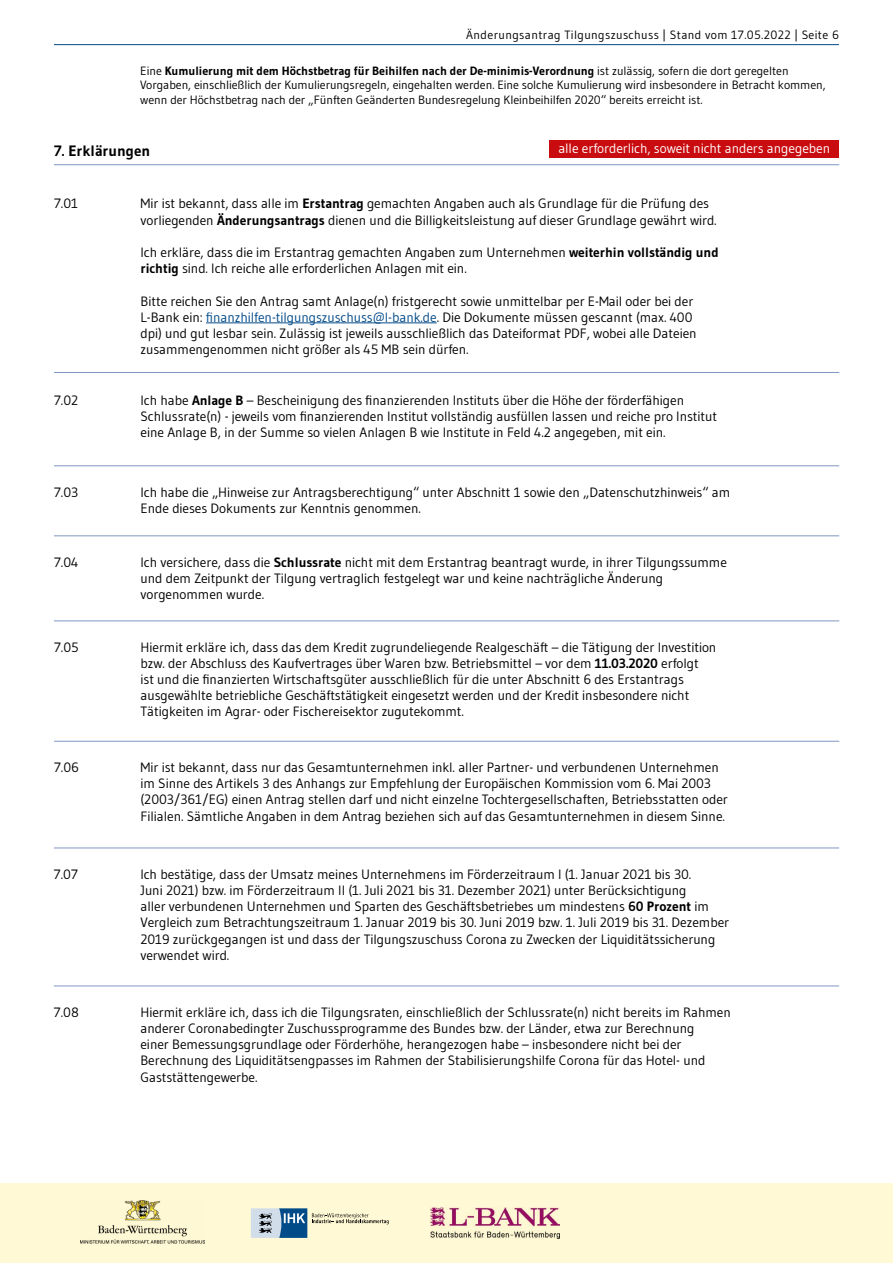
<style>
.page{position:relative;width:893px;height:1263px;background:#fff}
.page>*{position:absolute;margin:0;border:0;box-sizing:border-box;transform-origin:0 0}
.t1{font:700 15px "Gudea";color:#000}
.t2{font:13.5px/16.2px "Gudea";letter-spacing:-.005em;color:#000}
.t3{font:13.5px "Gudea";letter-spacing:-.005em;color:#fff}
.t4{font:12px/14.4px "Gudea";letter-spacing:-.005em;color:#000}
.t5{font:12px "Gudea";letter-spacing:.03em;color:#000}
.s1{font-weight:700}
.s2{color:#034b89}
</style>
<div class="page">
<div style="left:0;top:1183px;width:893px;height:80px;background:#fff9d5"></div>
<hr style="left:54px;top:44px;width:785px;height:1px;background:#004b88">
<hr style="left:54px;top:164px;width:785px;height:1px;background:#7f97c2">
<hr style="left:54px;top:372px;width:785px;height:1px;background:#7f97c2">
<hr style="left:54px;top:465px;width:785px;height:1px;background:#7f97c2">
<hr style="left:54px;top:535px;width:785px;height:1px;background:#7f97c2">
<hr style="left:54px;top:620px;width:785px;height:1px;background:#7f97c2">
<hr style="left:54px;top:741px;width:785px;height:1px;background:#7f97c2">
<hr style="left:206px;top:322px;width:231px;height:1px;background:#034b89">
<div style="left:550px;top:140px;width:289px;height:17px;background:#c90c0f"></div>
<hr style="left:54px;top:847px;width:785px;height:1px;background:#7f97c2">
<hr style="left:54px;top:985px;width:785px;height:1px;background:#7f97c2">
<img style="left:430px;top:1208px;width:130px;height:30px">
<svg style="left:312px;top:1213px;width:77px;height:11px"></svg>
<div style="left:279px;top:1208px;width:28px;height:30px;background:#004b88"></div>
<svg style="left:251px;top:1208px;width:54px;height:30px"></svg>
<img style="left:81px;top:1200px;width:123px;height:43px">
<p class="t5" style="left:466px;top:28px;width:374px">Änderungsantrag Tilgungszuschuss | Stand vom 17.05.2022 | Seite 6</p>
<p class="t4" style="left:140px;top:63px;width:687px">Eine <span class="s1">Kumulierung mit dem Höchstbetrag für Beihilfen nach der De-minimis-Verordnung</span> ist zulässig, sofern die dort geregelten<br>Vorgaben, einschließlich der Kumulierungsregeln, eingehalten werden. Eine solche Kumulierung wird insbesondere in Betracht kommen, wenn der Höchstbetrag nach der „Fünften Geänderten Bundesregelung Kleinbeihilfen 2020“ bereits erreicht ist.</p>
<p class="t1" style="left:54px;top:142px;width:97px">7. Erklärungen</p>
<p class="t2" style="left:141px;top:195px;width:578px">Mir ist bekannt, dass alle im <span class="s1">Erstantrag</span> gemachten Angaben auch als Grundlage für die Prüfung des vorliegenden <span class="s1">Änderungsantrags</span> dienen und die Billigkeitsleistung auf dieser Grundlage gewährt wird.</p>
<p class="t2" style="left:141px;top:244px;width:580px">Ich erkläre, dass die im Erstantrag gemachten Angaben zum Unternehmen <span class="s1">weiterhin vollständig und richtig</span> sind. Ich reiche alle erforderlichen Anlagen mit ein.</p>
<p class="t2" style="left:141px;top:293px;width:558px">Bitte reichen Sie den Antrag samt Anlage(n) fristgerecht sowie unmittelbar per E-Mail oder bei der L-Bank ein: <span class="s2">finanzhilfen-tilgungszuschuss@l-bank.de</span>. Die Dokumente müssen gescannt (max. 400 dpi) und gut lesbar sein. Zulässig ist jeweils ausschließlich das Dateiformat PDF, wobei alle Dateien zusammengenommen nicht größer als 45 MB sein dürfen.</p>
<p class="t2" style="left:141px;top:392px;width:578px">Ich habe <span class="s1">Anlage B</span> – Bescheinigung des finanzierenden Instituts über die Höhe der förderfähigen<br>Schlussrate(n) - jeweils vom finanzierenden Institut vollständig ausfüllen lassen und reiche pro Institut eine Anlage B, in der Summe so vielen Anlagen B wie Institute in Feld 4.2 angegeben, mit ein.</p>
<p class="t3" style="left:558px;top:140px;width:273px">alle erforderlich, soweit nicht anders angegeben</p>
<p class="t2" style="left:54px;top:195px;width:26px">7.01</p>
<p class="t2" style="left:54px;top:392px;width:26px">7.02</p>
<p class="t2" style="left:54px;top:483px;width:26px">7.03</p>
<p class="t2" style="left:141px;top:483px;width:591px">Ich habe die „Hinweise zur Antragsberechtigung“ unter Abschnitt 1 sowie den „Datenschutzhinweis“ am<br>Ende dieses Dokuments zur Kenntnis genommen.</p>
<p class="t2" style="left:54px;top:553px;width:26px">7.04</p>
<p class="t2" style="left:54px;top:638px;width:26px">7.05</p>
<p class="t2" style="left:141px;top:553px;width:588px">Ich versichere, dass die <span class="s1">Schlussrate</span> nicht mit dem Erstantrag beantragt wurde, in ihrer Tilgungssumme und dem Zeitpunkt der Tilgung vertraglich festgelegt war und keine nachträgliche Änderung vorgenommen wurde.</p>
<p class="t2" style="left:141px;top:638px;width:577px">Hiermit erkläre ich, dass das dem Kredit zugrundeliegende Realgeschäft – die Tätigung der Investition bzw. der Abschluss des Kaufvertrages über Waren bzw. Betriebsmittel – vor dem <span class="s1">11.03.2020</span> erfolgt<br>ist und die finanzierten Wirtschaftsgüter ausschließlich für die unter Abschnitt 6 des Erstantrags ausgewählte betriebliche Geschäftstätigkeit eingesetzt werden und der Kredit insbesondere nicht Tätigkeiten im Agrar- oder Fischereisektor zugutekommt.</p>
<p class="t2" style="left:54px;top:759px;width:26px">7.06</p>
<p class="t2" style="left:141px;top:759px;width:589px">Mir ist bekannt, dass nur das Gesamtunternehmen inkl. aller Partner- und verbundenen Unternehmen im Sinne des Artikels 3 des Anhangs zur Empfehlung der Europäischen Kommission vom 6. Mai 2003 (2003/361/EG) einen Antrag stellen darf und nicht einzelne Tochtergesellschaften, Betriebsstatten oder Filialen. Sämtliche Angaben in dem Antrag beziehen sich auf das Gesamtunternehmen in diesem Sinne.</p>
<p class="t2" style="left:54px;top:866px;width:25px">7.07</p>
<p class="t2" style="left:140px;top:866px;width:590px">Ich bestätige, dass der Umsatz meines Unternehmens im Förderzeitraum I (1. Januar 2021 bis 30.<br>Juni 2021) bzw. im Förderzeitraum II (1. Juli 2021 bis 31. Dezember 2021) unter Berücksichtigung<br>aller verbundenen Unternehmen und Sparten des Geschäftsbetriebes um mindestens <span class="s1">60 Prozent</span> im Vergleich zum Betrachtungszeitraum 1. Januar 2019 bis 30. Juni 2019 bzw. 1. Juli 2019 bis 31. Dezember 2019 zurückgegangen ist und dass der Tilgungszuschuss Corona zu Zwecken der Liquiditätssicherung verwendet wird.</p>
<p class="t2" style="left:54px;top:1004px;width:26px">7.08</p>
<p class="t2" style="left:140px;top:1004px;width:592px">Hiermit erkläre ich, dass ich die Tilgungsraten, einschließlich der Schlussrate(n) nicht bereits im Rahmen anderer Coronabedingter Zuschussprogramme des Bundes bzw. der Länder, etwa zur Berechnung<br>einer Bemessungsgrundlage oder Förderhöhe, herangezogen habe – insbesondere nicht bei der Berechnung des Liquiditätsengpasses im Rahmen der Stabilisierungshilfe Corona für das Hotel- und Gaststättengewerbe.</p>
</div>
